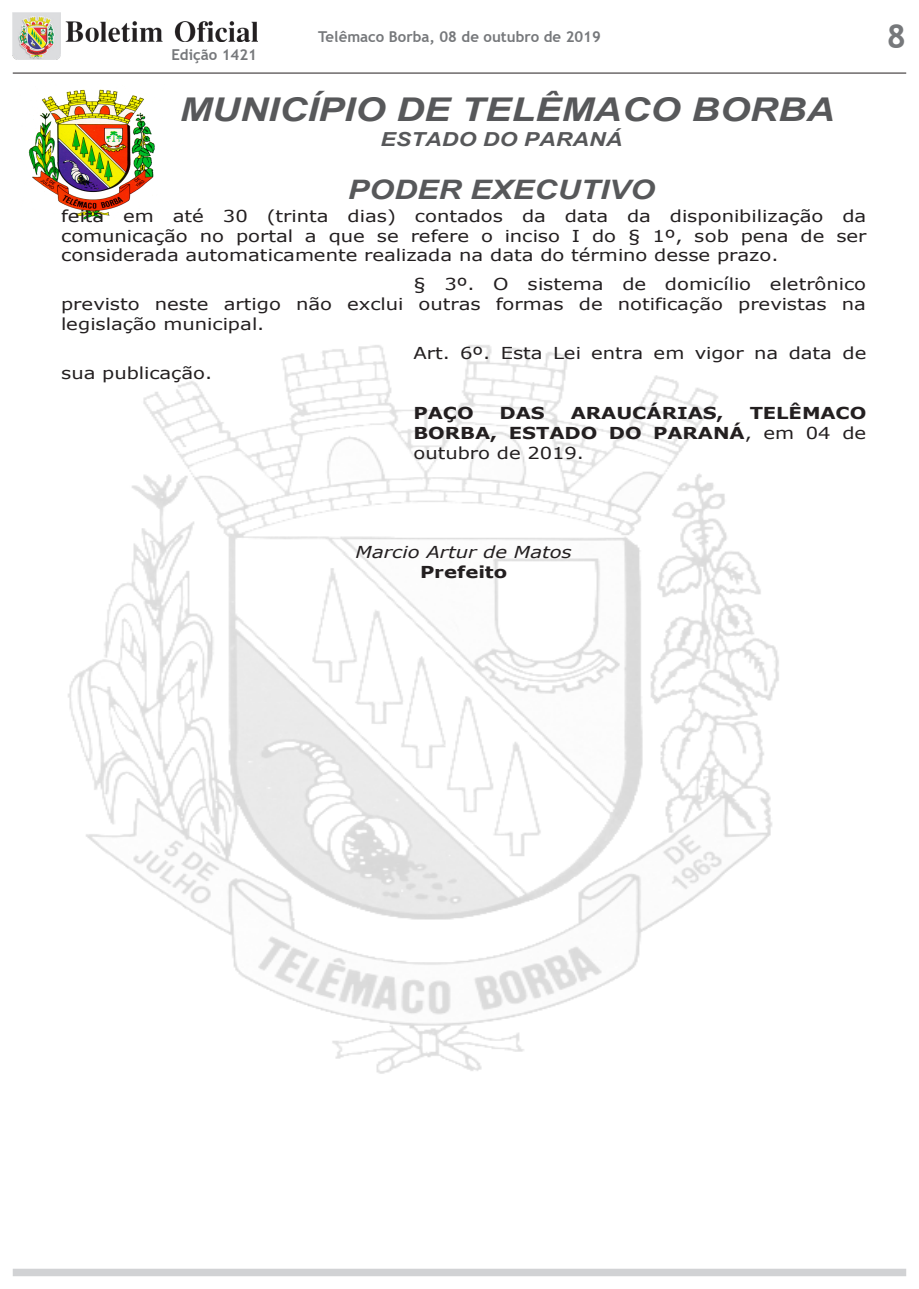
<style>
.page{position:relative;width:919px;height:1289px;background:#fff}
.page>*{position:absolute;margin:0;border:0;box-sizing:border-box;transform-origin:0 0}
.t1{font:700 33px "Trebuchet MS";color:#76787b}
.t2{font:italic 700 32.7px "Arial";color:#57585a;scale:1.19 1}
.t3{font:italic 700 26.85px "Arial";color:#57585a;scale:1.19 1}
.t4{font:italic 700 19.35px "Arial";color:#57585a;scale:1.19 1}
.t5{font:16.5px/20px "Verdana";letter-spacing:-.005em;color:#231f20;text-align:justify;scale:1.19 1}
.t6{font:700 16.5px/20px "Verdana";letter-spacing:-.005em;color:#231f20;text-align:justify;scale:1.19 1}
.t7{font:italic 16.5px/19.8px "Verdana";letter-spacing:-.005em;color:#231f20;text-align:center;scale:1.19 1}
.t8{font:700 15px "Trebuchet MS";color:#76787b}
.s1{font-weight:400}
.s2{font-weight:700;font-style:normal}
</style>
<div class="page">
<img style="left:13px;top:13px;width:47px;height:47px">
<img style="left:66px;top:21px;width:191px;height:21px">
<hr style="left:13px;top:73px;width:893px;height:1px;background:#231f20">
<img style="left:28px;top:89px;width:127px;height:131px">
<img style="left:68px;top:345px;width:711px;height:729px">
<div style="left:13px;top:1268px;width:893px;height:8px;background:#d1d2d4"></div>
<p class="t8" style="left:318px;top:27px;width:284px">Telêmaco Borba, 08 de outubro de 2019</p>
<h1 class="t1" style="left:886px;top:16px;width:21px">8</h1>
<p class="t8" style="left:171px;top:45px;width:87px">Edição 1421</p>
<p class="t2" style="left:180px;top:88px;width:551px">MUNICÍPIO DE TELÊMACO BORBA</p>
<p class="t4" style="left:380px;top:126px;width:205px">ESTADO DO PARANÁ</p>
<p class="t3" style="left:348px;top:172px;width:260px">PODER EXECUTIVO</p>
<p class="t5" style="left:61px;top:205px;width:678px">feita em até 30 (trinta dias) contados da data da disponibilização da comunicação no portal a que se refere o inciso I do § 1º, sob pena de ser considerada automaticamente realizada na data do término desse prazo.</p>
<p class="t5" style="left:61px;top:274px;width:678px;text-indent:352px">§ 3º. O sistema de domicílio eletrônico previsto neste artigo não exclui outras formas de notificação previstas na legislação municipal.</p>
<p class="t5" style="left:413px;top:343px;width:382px">Art. 6º. Esta Lei entra em vigor na data de</p>
<p class="t5" style="left:61px;top:363px;width:128px">sua publicação.</p>
<p class="t6" style="left:413px;top:402px;width:52px">PAÇO</p>
<p class="t6" style="left:499px;top:402px;width:39px">DAS</p>
<p class="t6" style="left:570px;top:402px;width:130px">ARAUCÁRIAS,</p>
<p class="t6" style="left:413px;top:402px;width:382px;text-indent:336px">TELÊMACO BORBA, ESTADO DO PARANÁ<span class="s1">, em 04 de outubro de 2019.</span></p>
<p class="t7" style="left:355px;top:542px;width:183px">Marcio Artur de Matos<br><span class="s2">Prefeito</span></p>
</div>
